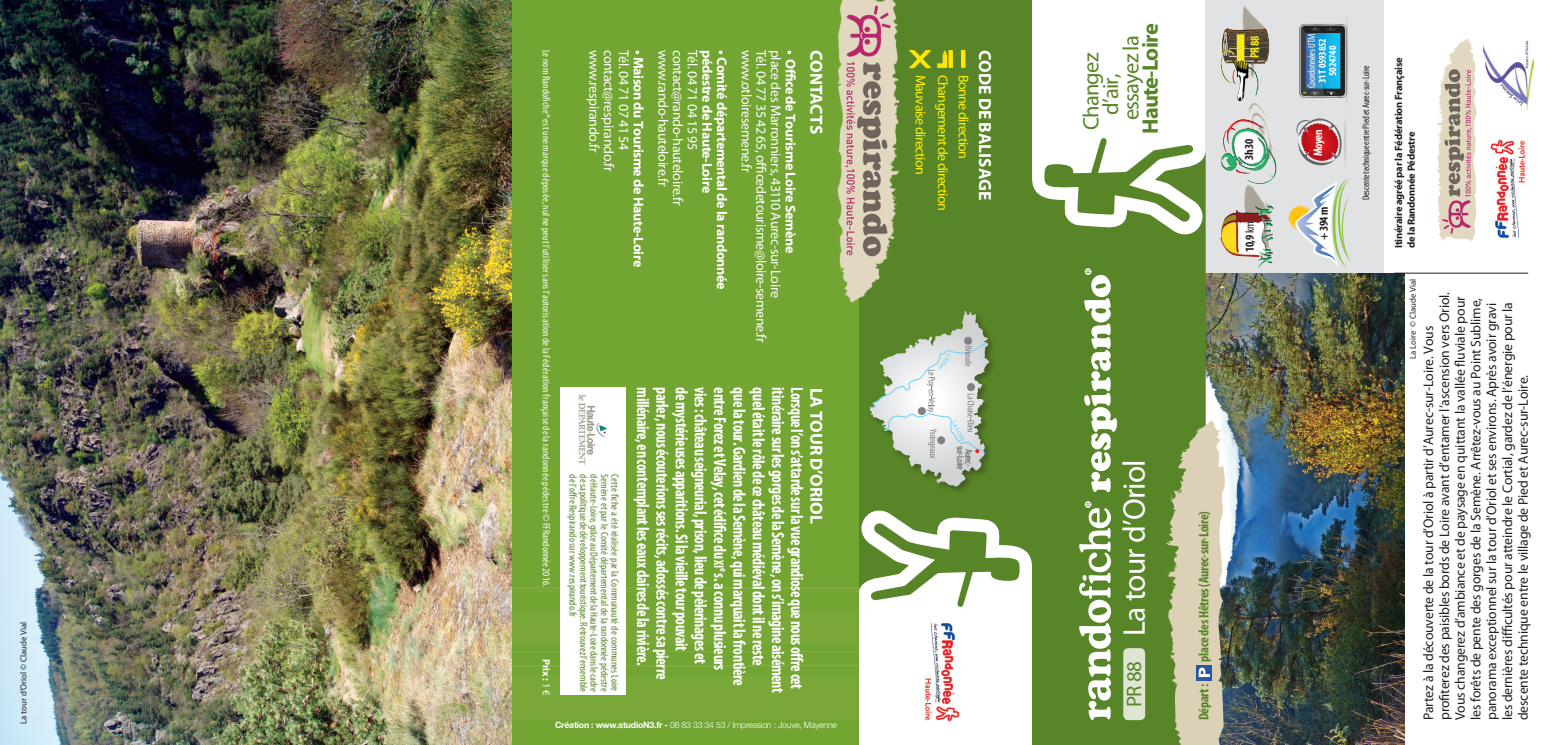
<style>
.page{position:relative;width:1553px;height:745px;background:#fff}
.page>*{position:absolute;margin:0;border:0;box-sizing:border-box;transform-origin:0 0}
.t1{font:31.5px "Myriad Pro";letter-spacing:-.025em;color:#fff}
.t2{font:22.4px "Myriad Pro";letter-spacing:-.035em;color:#588527}
.t3{font:700 22.4px "Myriad Pro";letter-spacing:-.035em;color:#588527}
.t4{font:21px "Myriad Pro";color:#588527}
.Inter{font:700 condensed 17.5px "Myriad Pro";letter-spacing:-.03em;color:#fff;scale:.9 1}
.Inter-2{font:700 17.5px "Myriad Pro";color:#fff}
.Inter-3{font:14px/15.8px "Myriad Pro";letter-spacing:-.01em;color:#231f20}
.Inter-4{font:14px "Myriad Pro";letter-spacing:-.025em;color:#fff}
.Inter-5{font:700 14px "Myriad Pro";letter-spacing:-.025em;color:#fff}
.t5{font:14px "Myriad Pro";letter-spacing:-.045em;color:#fff101}
.t6{font:700 condensed 14px "Myriad Pro";letter-spacing:-.025em;color:#588527}
.Inter-6{font:700 condensed 12.25px "Myriad Pro";letter-spacing:-.01em;color:#231f20}
.Inter-7{font:700 condensed 12.25px "Myriad Pro";letter-spacing:-.035em;color:#fff}
.Inter-8{font:700 condensed 12.25px "Myriad Pro";color:#fff101}
.Inter-9{font:condensed 10.5px "Myriad Pro";color:#588527}
.Inter-10{font:condensed 10.5px "Myriad Pro";letter-spacing:.02em;color:#fff}
.Inter-11{font:700 10.5px "Myriad Pro";letter-spacing:-.02em;color:#231f20}
.Inter-12{font:700 condensed 10.5px/10.5px "Myriad Pro";letter-spacing:-.025em;color:#fff;text-align:center}
.Inter-13{font:700 10.5px "Myriad Pro";color:#fff}
.t7{font:condensed 10.15px/8.4px "Myriad Pro";letter-spacing:-.04em;color:#57585a}
.Inter-14{font:condensed 9.62px "Myriad Pro";letter-spacing:-.02em;color:#231f20}
.t8{font:300 8.75px "Helvetica Neue LT Std";letter-spacing:-.025em;color:#fff}
.t9{font:8.75px "Myriad Pro";color:#231f20}
.s1{font-weight:400}
.s2{font-family:"Myriad Pro Bold Cond SC800";font-weight:400;font-stretch:normal;font-size:14px}
.s3{font-weight:700}
</style>
<div class="page">
<div style="left:1205px;top:0;width:179px;height:273px;background:#e1e2e4"></div>
<img style="left:1205px;top:273px;width:199px;height:471px">
<div style="left:1032px;top:234px;width:173px;height:510px;background:#588527"></div>
<svg style="left:1166px;top:420px;width:59px;height:324px;background:#bebe9b"></svg>
<hr style="left:1394px;top:272px;width:134px;height:1px;background:#231f20">
<img style="left:1437px;top:38px;width:40px;height:203px">
<svg style="left:1032px;top:138px;width:173px;height:96px"></svg>
<svg style="left:1288px;top:178px;width:63px;height:90px"></svg>
<img style="left:1346px;top:19px;width:2px;height:84px">
<svg style="left:1299px;top:24px;width:48px;height:74px;background:#367b9c"></svg>
<svg style="left:1079px;top:501px;width:32px;height:218px"></svg>
<svg style="left:1084px;top:268px;width:33px;height:224px"></svg>
<div style="left:1123px;top:647px;width:22px;height:72px;background:#dde6d3;border-radius:5px"></div>
<svg style="left:1296px;top:118px;width:50px;height:48px"></svg>
<div style="left:858px;top:0;width:174px;height:510px;background:#588527"></div>
<svg style="left:858px;top:510px;width:174px;height:110px"></svg>
<div style="left:486px;top:0;width:372px;height:744px;background:#73a532"></div>
<div style="left:486px;top:609px;width:372px;height:33px;background:#79a839"></div>
<div style="left:486px;top:676px;width:372px;height:43px;background:#79a839"></div>
<hr style="left:486px;top:664px;width:372px;height:2px;background:#80ac41">
<hr style="left:486px;top:650px;width:372px;height:1px;background:#80ac41">
<hr style="left:486px;top:586px;width:372px;height:2px;background:#80ac41">
<hr style="left:486px;top:590px;width:372px;height:1px;background:#80ac41">
<div style="left:868px;top:309px;width:129px;height:186px;background:#231f20;opacity:.4"></div>
<svg style="left:869px;top:311px;width:120px;height:175px;background:#aabc9b"></svg>
<div style="left:561px;top:387px;width:65px;height:307px;background:#fff"></div>
<img style="left:578px;top:394px;width:30px;height:71px">
<img style="left:925px;top:622px;width:35px;height:99px">
<img style="left:838px;top:0;width:60px;height:324px">
<img style="left:0;top:0;width:511px;height:744px">
<div style="left:1023px;top:565px;width:9px;height:179px;background:#fff"></div>
<img style="left:1490px;top:139px;width:35px;height:100px">
<img style="left:1483px;top:41px;width:50px;height:68px">
<hr style="left:961px;top:50px;width:4px;height:18px;background:#ffe601">
<div style="left:948px;top:50px;width:5px;height:18px;background:#ffe601"></div>
<div style="left:942px;top:54px;width:5px;height:14px;background:#ffe601"></div>
<div style="left:937px;top:63px;width:9px;height:5px;background:#ffe601"></div>
<svg style="left:942px;top:50px;width:5px;height:4px"></svg>
<svg style="left:908px;top:50px;width:23px;height:18px"></svg>
<img style="left:1220px;top:185px;width:54px;height:83px">
<img style="left:1221px;top:108px;width:56px;height:77px">
<img style="left:1220px;top:6px;width:50px;height:102px">
<p class="t9" style="left:18px;top:723px;width:104px;rotate:-90deg">La tour d’Oriol © Claude Vial</p>
<p class="Inter-10" style="left:553px;top:50px;width:538px;rotate:90deg">Le nom Randofiche® est une marque déposée, nul ne peut l’utiliser sans l’autorisation de la Fédération française de la randonnée pédestre © FFRandonnée 2016.</p>
<p class="Inter-13" style="left:553px;top:658px;width:38px;rotate:90deg">Prix : <span class="s1">1 €</span></p>
<p class="Inter-4" style="left:603px;top:50px;width:104px;rotate:90deg">www.respirando.fr</p>
<p class="Inter-4" style="left:618px;top:50px;width:123px;rotate:90deg">contact@respirando.fr</p>
<p class="Inter-4" style="left:632px;top:50px;width:102px;rotate:90deg">Tél. 04 71 07 41 54</p>
<p class="Inter-5" style="left:647px;top:50px;width:219px;rotate:90deg">• Maison du Tourisme de Haute-Loire</p>
<p class="Inter-4" style="left:672px;top:50px;width:138px;rotate:90deg">www.rando-hauteloire.fr</p>
<p class="Inter-4" style="left:686px;top:50px;width:157px;rotate:90deg">contact@rando-hauteloire.fr</p>
<p class="Inter-4" style="left:701px;top:50px;width:102px;rotate:90deg">Tél. 04 71 04 15 95</p>
<p class="Inter-5" style="left:716px;top:50px;width:145px;rotate:90deg">pédestre de Haute-Loire</p>
<p class="Inter-5" style="left:731px;top:50px;width:241px;rotate:90deg">• Comité départemental de la randonnée</p>
<p class="Inter-4" style="left:755px;top:50px;width:124px;rotate:90deg">www.otloiresemene.fr</p>
<p class="Inter-4" style="left:770px;top:50px;width:294px;rotate:90deg">Tél. 04 77 35 42 65, officedetourisme@loire-semene.fr</p>
<p class="Inter-4" style="left:784px;top:50px;width:249px;rotate:90deg">place des Marronniers, 43110 Aurec-sur-Loire</p>
<p class="Inter-5" style="left:800px;top:50px;width:205px;rotate:90deg">• Office de Tourisme Loire Semène</p>
<p class="Inter-2" style="left:828px;top:50px;width:86px;rotate:90deg">CONTACTS</p>
<p class="Inter-9" style="left:579px;top:474px;width:144px;rotate:90deg">de l’offre Respirando sur www.respirando.fr</p>
<p class="Inter-9" style="left:590px;top:474px;width:219px;rotate:90deg">de sa politique de développement touristique. Retrouvez l’ensemble</p>
<p class="Inter-9" style="left:600px;top:474px;width:218px;rotate:90deg">de Haute-Loire, grâce au Département de la Haute-Loire dans le cadre</p>
<p class="Inter-9" style="left:611px;top:474px;width:218px;rotate:90deg">Semène et par le Comité départemental de la randonnée pédestre</p>
<p class="Inter-9" style="left:621px;top:474px;width:218px;rotate:90deg">Cette fiche a été réalisée par la Communauté de communes Loire</p>
<p class="Inter" style="left:654px;top:387px;width:310px;rotate:90deg">millénaire, en contemplant les eaux claires de la rivière.</p>
<p class="Inter" style="left:673px;top:387px;width:326px;rotate:90deg">parler, nous écouterions ses récits, adossés contre sa pierre</p>
<p class="Inter" style="left:692px;top:387px;width:294px;rotate:90deg">de mystérieuses apparitions. Si la vieille tour pouvait</p>
<p class="Inter" style="left:712px;top:387px;width:308px;rotate:90deg">vies : château seigneurial, prison, lieu de pèlerinages et</p>
<p class="Inter" style="left:731px;top:387px;width:316px;rotate:90deg">entre Forez et Velay, cet édifice du<span class="s2">xi</span><sup>e</sup> s. a connu plusieurs</p>
<p class="Inter" style="left:750px;top:387px;width:333px;rotate:90deg">que la tour. Gardien de la Semène, qui marquait la frontière</p>
<p class="Inter" style="left:769px;top:387px;width:311px;rotate:90deg">quel était le rôle de ce château médiéval dont il ne reste</p>
<p class="Inter" style="left:789px;top:387px;width:341px;rotate:90deg">itinéraire sur les gorges de la Semène, on s’imagine aisément</p>
<p class="Inter" style="left:808px;top:387px;width:336px;rotate:90deg">Lorsque l’on s’attarde sur la vue grandiose que nous offre cet</p>
<p class="Inter-2" style="left:828px;top:387px;width:137px;rotate:90deg">LA TOUR D’ORIOL</p>
<p class="t8" style="left:555px;top:719px;width:283px"><span class="s3">Création : www.studioN3.fr -</span> 06 83 33 34 53 / Impression : Jouve, Mayenne</p>
<p class="t5" style="left:929px;top:74px;width:101px;rotate:90deg">Mauvaise direction</p>
<p class="t5" style="left:951px;top:74px;width:137px;rotate:90deg">Changement de direction</p>
<p class="t5" style="left:972px;top:74px;width:86px;rotate:90deg">Bonne direction</p>
<p class="Inter-2" style="left:996px;top:50px;width:152px;rotate:90deg">CODE DE BALISAGE</p>
<p class="t7" style="left:973px;top:445px;width:26px;rotate:90deg">Aurec&shy;sur-Loire</p>
<p class="t3" style="left:1135px;top:134px;width:112px;rotate:-90deg">Haute-Loire</p>
<p class="t2" style="left:1117px;top:120px;width:86px;rotate:-90deg">essayez la</p>
<p class="t2" style="left:1077px;top:130px;width:79px;rotate:-90deg">Changez</p>
<p class="t2" style="left:1097px;top:115px;width:43px;rotate:-90deg">d’air,</p>
<p class="Inter-8" style="left:1247px;top:58px;width:24px;rotate:-90deg">PR 88</p>
<p class="Inter-6" style="left:1241px;top:160px;width:23px;rotate:-90deg">3h30</p>
<p class="Inter-6" style="left:1242px;top:252px;width:32px;rotate:-90deg">10,9 <span class="s1">km</span></p>
<p class="t1" style="left:1115px;top:635px;width:178px;rotate:-90deg">La tour d’Oriol</p>
<p class="t4" style="left:1121px;top:707px;width:48px;rotate:-90deg">PR 88</p>
<p class="t6" style="left:1195px;top:661px;width:152px;rotate:-90deg">place des Hêtres (Aurec-sur-Loire)</p>
<p class="t6" style="left:1195px;top:719px;width:38px;rotate:-90deg">Départ :</p>
<p class="Inter-12" style="left:1306px;top:88px;width:56px;rotate:-90deg"><span class="s1">Coordonnées UTM<br></span>31 T 0593852<br>5024740</p>
<p class="Inter-7" style="left:1310px;top:156px;width:28px;rotate:-90deg">Moyen</p>
<p class="Inter-6" style="left:1316px;top:240px;width:34px;rotate:-90deg">+ 394 m</p>
<p class="Inter-14" style="left:1360px;top:200px;width:136px;rotate:-90deg">Descente technique entre Pied et Aurec-sur-Loire</p>
<p class="Inter-11" style="left:1391px;top:248px;width:192px;rotate:-90deg">Itinéraire agréé par la Fédération Française</p>
<p class="Inter-11" style="left:1404px;top:248px;width:118px;rotate:-90deg">de la Randonnée Pédestre</p>
<p class="t9" style="left:1407px;top:359px;width:82px;rotate:-90deg">La Loire © Claude Vial</p>
<p class="Inter-3" style="left:1420px;top:719px;width:429px;rotate:-90deg">Partez à la découverte de la tour d’Oriol à partir d’Aurec-sur-Loire. Vous profiterez des paisibles bords de Loire avant d’entamer l’ascension vers Oriol.<br>Vous changerez d’ambiance et de paysage en quittant la vallée fluviale pour les forêts de pente des gorges de la Semène. Arrêtez-vous au Point Sublime, panorama exceptionnel sur la tour d’Oriol et ses environs. Après avoir gravi les dernières difficultés pour atteindre le Cortial, gardez de l’énergie pour la descente technique entre le village de Pied et Aurec-sur-Loire.</p>
</div>
